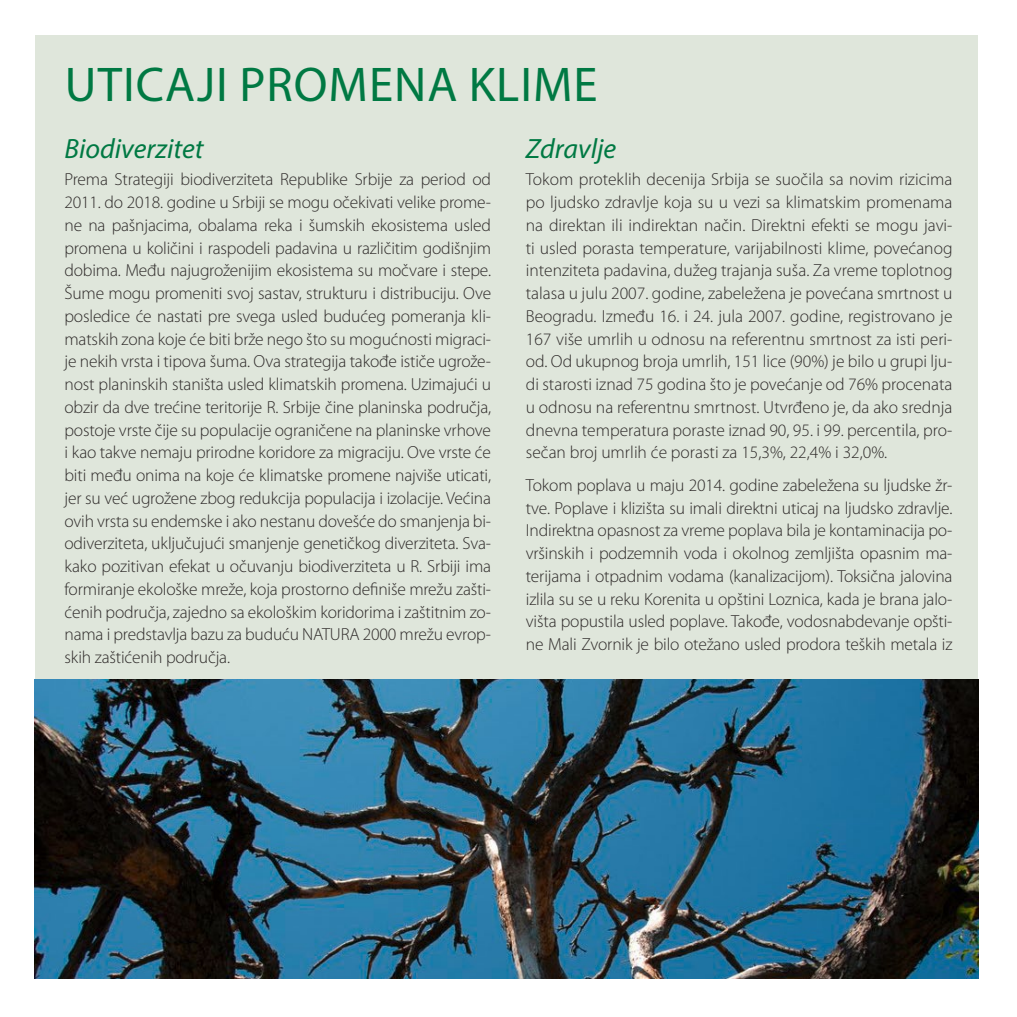
<style>
.page{position:relative;width:1017px;height:1017px;background:#fff}
.page>*{position:absolute;margin:0;border:0;box-sizing:border-box;transform-origin:0 0}
.t1{font:49px "Myriad Pro";letter-spacing:.02em;color:#007943}
.t2{font:italic 28px "Myriad Pro";color:#007943}
.t3{font:300 17.5px/22.8px "Myriad Pro";letter-spacing:-.01em;color:#2e2a29;text-align:justify}
</style>
<div class="page">
<div style="left:35px;top:35px;width:942px;height:942px;background:#dfe6db"></div>
<img style="left:35px;top:680px;width:943px;height:298px">
<h1 class="t1" style="left:65px;top:55px;width:534px">UTICAJI PROMENA KLIME</h1>
<h2 class="t2" style="left:64px;top:131px;width:141px">Biodiverzitet</h2>
<p class="t3" style="left:64px;top:168px;width:428px">Prema Strategiji biodiverziteta Republike Srbije za period od 2011. do 2018. godine u Srbiji se mogu očekivati velike prome&shy;ne na pašnjacima, obalama reka i šumskih ekosistema usled promena u količini i raspodeli padavina u različitim godišnjim dobima. Među najugroženijim ekosistema su močvare i stepe.<br>Šume mogu promeniti svoj sastav, strukturu i distribuciju. Ove posledice će nastati pre svega usled budućeg pomeranja kli&shy;matskih zona koje će biti brže nego što su mogućnosti migraci&shy;je nekih vrsta i tipova šuma. Ova strategija takođe ističe ugrože&shy;nost planinskih staništa usled klimatskih promena. Uzimajući u obzir da dve trećine teritorije R. Srbije čine planinska područja, postoje vrste čije su populacije ograničene na planinske vrhove i kao takve nemaju prirodne koridore za migraciju. Ove vrste će biti među onima na koje će klimatske promene najviše uticati, jer su već ugrožene zbog redukcija populacija i izolacije. Većina ovih vrsta su endemske i ako nestanu dovešće do smanjenja bi&shy;odiverziteta, uključujući smanjenje genetičkog diverziteta. Sva&shy;kako pozitivan efekat u očuvanju biodiverziteta u R. Srbiji ima formiranje ekološke mreže, koja prostorno definiše mrežu zašti&shy;ćenih područja, zajedno sa ekološkim koridorima i zaštitnim zo&shy;nama i predstavlja bazu za buduću NATURA 2000 mrežu evrop&shy;skih zaštićenih područja.</p>
<h2 class="t2" style="left:526px;top:131px;width:92px">Zdravlje</h2>
<p class="t3" style="left:526px;top:168px;width:428px">Tokom proteklih decenija Srbija se suočila sa novim rizicima po ljudsko zdravlje koja su u vezi sa klimatskim promenama na direktan ili indirektan način. Direktni efekti se mogu javi&shy;ti usled porasta temperature, varijabilnosti klime, povećanog intenziteta padavina, dužeg trajanja suša. Za vreme toplotnog talasa u julu 2007. godine, zabeležena je povećana smrtnost u Beogradu. Između 16. i 24. jula 2007. godine, registrovano je 167 više umrlih u odnosu na referentnu smrtnost za isti peri&shy;od. Od ukupnog broja umrlih, 151 lice (90%) je bilo u grupi lju&shy;di starosti iznad 75 godina što je povećanje od 76% procenata u odnosu na referentnu smrtnost. Utvrđeno je, da ako srednja dnevna temperatura poraste iznad 90, 95. i 99. percentila, pro&shy;sečan broj umrlih će porasti za 15,3%, 22,4% i 32,0%.</p>
<p class="t3" style="left:526px;top:474px;width:428px">Tokom poplava u maju 2014. godine zabeležena su ljudske žr&shy;tve. Poplave i klizišta su imali direktni uticaj na ljudsko zdravlje.<br>Indirektna opasnost za vreme poplava bila je kontaminacija po&shy;vršinskih i podzemnih voda i okolnog zemljišta opasnim ma&shy;terijama i otpadnim vodama (kanalizacijom). Toksična jalovina izlila su se u reku Korenita u opštini Loznica, kada je brana jalo&shy;višta popustila usled poplave. Takođe, vodosnabdevanje opšti&shy;ne Mali Zvornik je bilo otežano usled prodora teških metala iz</p>
</div>
